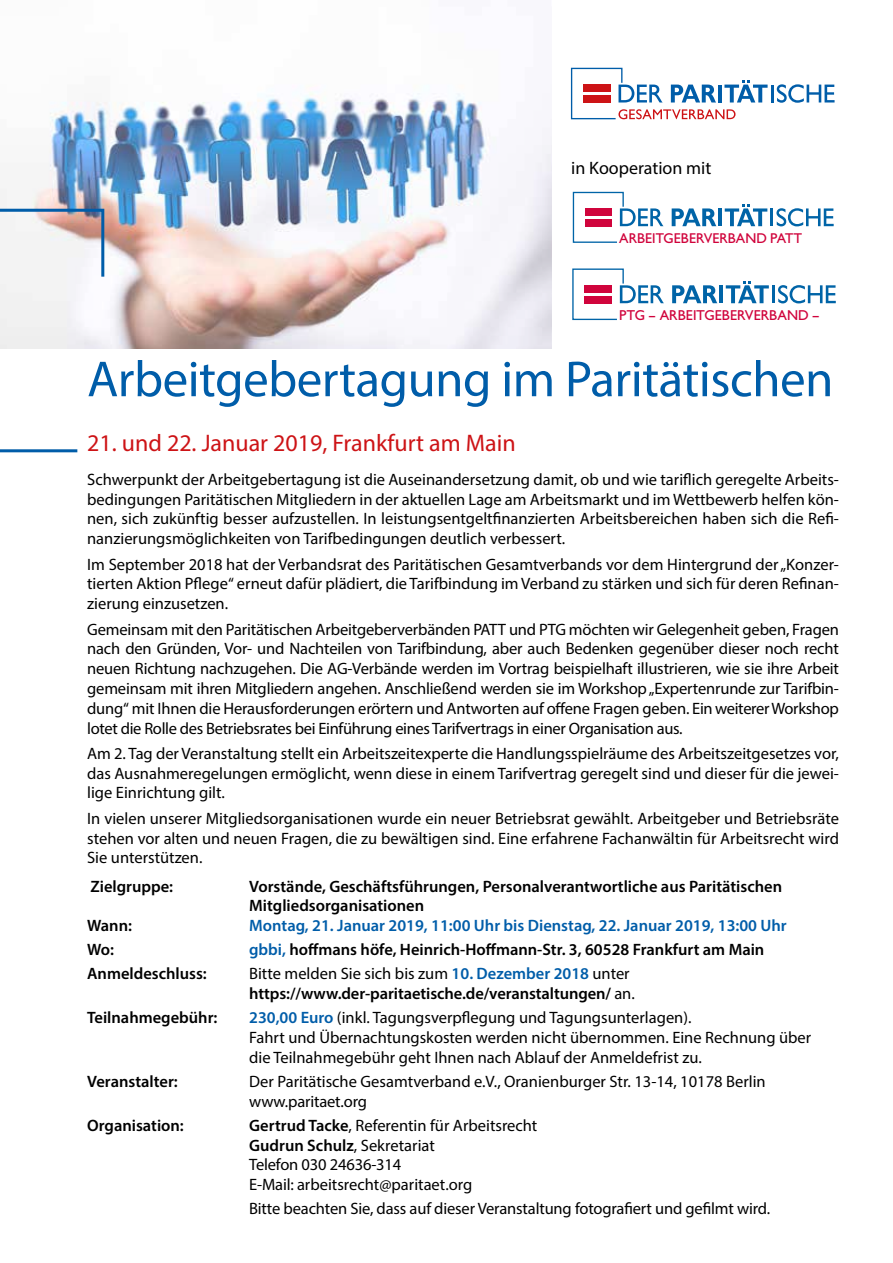
<style>
.page{position:relative;width:893px;height:1263px;background:#fff}
.page>*{position:absolute;margin:0;border:0;box-sizing:border-box;transform-origin:0 0}
.t1{font:51px "Myriad Pro";letter-spacing:-.01em;color:#005da9}
.t2{font:24px "Myriad Pro";color:#cd1316}
.t3{font:18px "Myriad Pro";color:#000}
.t4{font:16.5px/19.8px "Myriad Pro";color:#000;text-align:justify}
.t5{font:600 16.5px/19.8px "Myriad Pro";color:#000}
.t6{font:600 16.5px "Myriad Pro";color:#005da9}
.t7{font:500 14.7px "Chantilly";color:#d0043c}
.t8{font:500 14.55px "Chantilly";color:#d0043c}
.s1{color:#005da9}
.s2{font-weight:400}
.s3{font-weight:600;color:#005da9}
.s4{font-weight:600}
</style>
<div class="page">
<img style="left:0;top:93px;width:551px;height:256px">
<svg style="left:0;top:209px;width:104px;height:243px"></svg>
<svg style="left:571px;top:68px;width:264px;height:51px"></svg>
<svg style="left:672px;top:208px;width:44px;height:18px"></svg>
<hr style="left:718px;top:208px;width:4px;height:18px;background:#0064a7">
<svg style="left:725px;top:204px;width:109px;height:22px"></svg>
<svg style="left:572px;top:191px;width:91px;height:52px"></svg>
<svg style="left:672px;top:285px;width:45px;height:18px"></svg>
<hr style="left:719px;top:285px;width:4px;height:18px;background:#0064a7">
<svg style="left:726px;top:281px;width:43px;height:22px"></svg>
<hr style="left:772px;top:285px;width:3px;height:18px;background:#0064a7">
<svg style="left:778px;top:285px;width:58px;height:18px"></svg>
<svg style="left:572px;top:268px;width:92px;height:53px"></svg>
<p class="t3" style="left:571px;top:157px;width:142px">in Kooperation mit</p>
<p class="t8" style="left:619px;top:230px;width:184px">ARBEITGEBERVERBAND PATT</p>
<p class="t7" style="left:619px;top:307px;width:202px">PTG – ARBEITGEBERVERBAND –</p>
<h1 class="t1" style="left:87px;top:348px;width:748px">Arbeitgebertagung im Paritätischen</h1>
<h2 class="t2" style="left:87px;top:428px;width:430px">21. und 22. Januar 2019, Frankfurt am Main</h2>
<p class="t4" style="left:87px;top:469px;width:753px">Schwerpunkt der Arbeitgebertagung ist die Auseinandersetzung damit, ob und wie tariflich geregelte Arbeits&shy;bedingungen Paritätischen Mitgliedern in der aktuellen Lage am Arbeitsmarkt und im Wettbewerb helfen kön&shy;nen, sich zukünftig besser aufzustellen. In leistungsentgeltfinanzierten Arbeitsbereichen haben sich die Refi&shy;nanzierungsmöglichkeiten von Tarifbedingungen deutlich verbessert.</p>
<p class="t4" style="left:87px;top:554px;width:753px">Im September 2018 hat der Verbandsrat des Paritätischen Gesamtverbands vor dem Hintergrund der „Konzer&shy;tierten Aktion Pflege“ erneut dafür plädiert, die Tarifbindung im Verband zu stärken und sich für deren Refinan&shy;zierung einzusetzen.</p>
<p class="t4" style="left:87px;top:619px;width:753px">Gemeinsam mit den Paritätischen Arbeitgeberverbänden PATT und PTG möchten wir Gelegenheit geben, Fragen nach den Gründen, Vor- und Nachteilen von Tarifbindung, aber auch Bedenken gegenüber dieser noch recht neuen Richtung nachzugehen. Die AG-Verbände werden im Vortrag beispielhaft illustrieren, wie sie ihre Arbeit gemeinsam mit ihren Mitgliedern angehen. Anschließend werden sie im Workshop „Expertenrunde zur Tarifbin&shy;dung“ mit Ihnen die Herausforderungen erörtern und Antworten auf offene Fragen geben. Ein weiterer Workshop lotet die Rolle des Betriebsrates bei Einführung eines Tarifvertrags in einer Organisation aus.</p>
<p class="t4" style="left:87px;top:743px;width:753px">Am 2. Tag der Veranstaltung stellt ein Arbeitszeitexperte die Handlungsspielräume des Arbeitszeitgesetzes vor, das Ausnahmeregelungen ermöglicht, wenn diese in einem Tarifvertrag geregelt sind und dieser für die jewei&shy;lige Einrichtung gilt.</p>
<p class="t4" style="left:87px;top:808px;width:753px">In vielen unserer Mitgliedsorganisationen wurde ein neuer Betriebsrat gewählt. Arbeitgeber und Betriebsräte stehen vor alten und neuen Fragen, die zu bewältigen sind. Eine erfahrene Fachanwältin für Arbeitsrecht wird Sie unterstützen.</p>
<p class="t5" style="left:90px;top:876px;width:84px">Zielgruppe:</p>
<p class="t5" style="left:249px;top:876px;width:534px">Vorstände, Geschäftsführungen, Personalverantwortliche aus Paritätischen<br>Mitgliedsorganisationen</p>
<p class="t5" style="left:87px;top:915px;width:46px">Wann:</p>
<p class="t6" style="left:249px;top:915px;width:539px">Montag, 21. Januar 2019, 11:00 Uhr bis Dienstag, 22. Januar 2019, 13:00 Uhr</p>
<p class="t5" style="left:87px;top:939px;width:28px">Wo:</p>
<p class="t5" style="left:249px;top:939px;width:517px"><span class="s1">gbbi,</span> hoffmans höfe, Heinrich-Hoffmann-Str. 3, 60528 Frankfurt am Main</p>
<p class="t5" style="left:87px;top:963px;width:121px">Anmeldeschluss:</p>
<p class="t5" style="left:249px;top:963px;width:387px"><span class="s2">Bitte melden Sie sich bis zum</span> <span class="s1">10. Dezember 2018</span> <span class="s2">unter </span>https://www.der-paritaetische.de/veranstaltungen/ <span class="s2">an.</span></p>
<p class="t5" style="left:87px;top:1007px;width:132px">Teilnahmegebühr:</p>
<p class="t4" style="left:249px;top:1007px;width:564px;text-align:left"><span class="s3">230,00 Euro</span> (inkl. Tagungsverpflegung und Tagungsunterlagen).<br>Fahrt und Übernachtungskosten werden nicht übernommen. Eine Rechnung über die Teilnahmegebühr geht Ihnen nach Ablauf der Anmeldefrist zu.</p>
<p class="t5" style="left:87px;top:1071px;width:92px">Veranstalter:</p>
<p class="t4" style="left:249px;top:1071px;width:518px">Der Paritätische Gesamtverband e.V., Oranienburger Str. 13-14, 10178 Berlin www.paritaet.org</p>
<p class="t5" style="left:87px;top:1115px;width:98px">Organisation:</p>
<p class="t4" style="left:249px;top:1115px;width:290px;text-align:left"><span class="s4">Gertrud Tacke</span>, Referentin für Arbeitsrecht <span class="s4">Gudrun Schulz</span>, Sekretariat<br>Telefon 030 24636-314<br>E-Mail: arbeitsrecht@paritaet.org</p>
<p class="t4" style="left:249px;top:1198px;width:523px">Bitte beachten Sie, dass auf dieser Veranstaltung fotografiert und gefilmt wird.</p>
</div>
